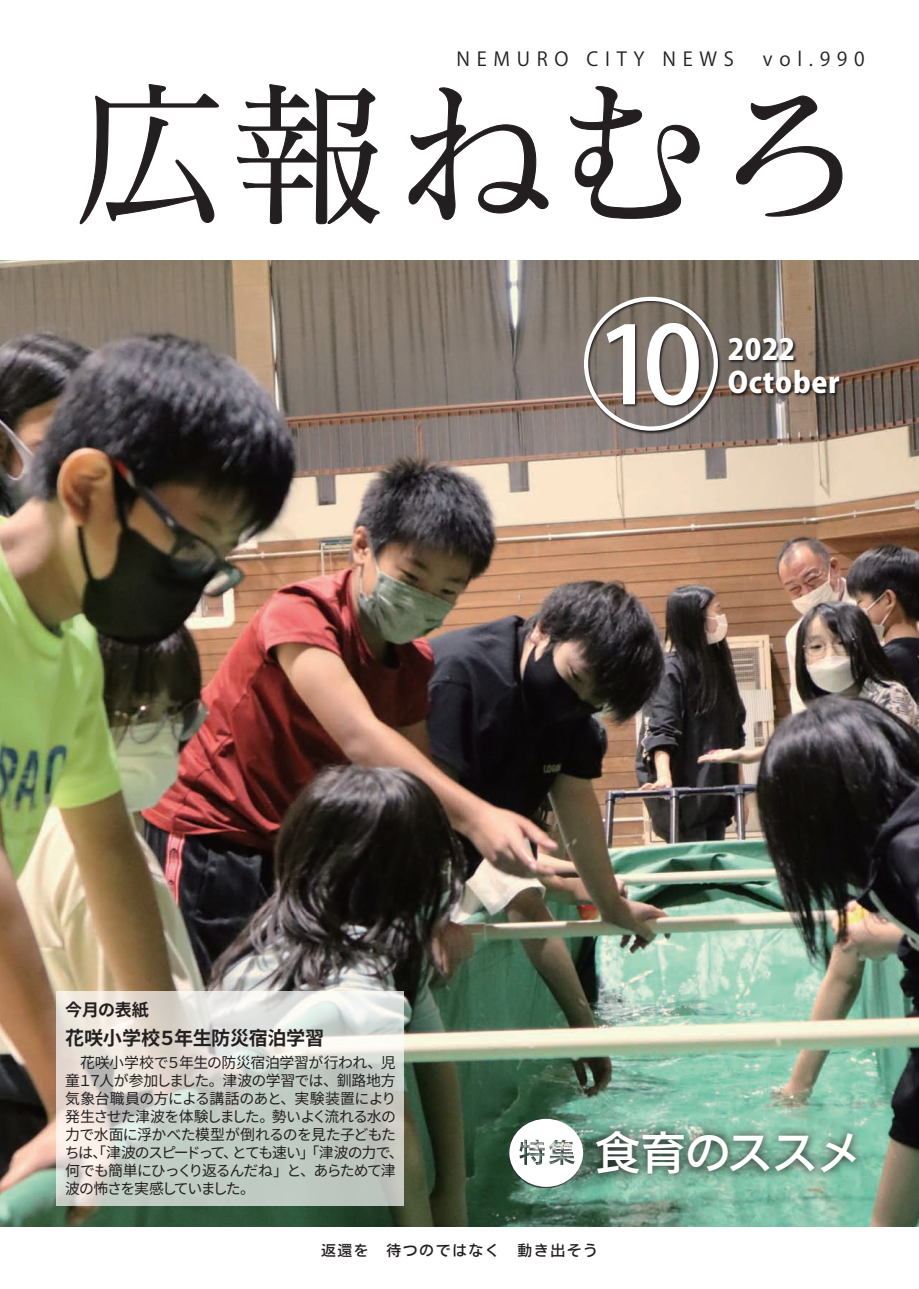
<style>
.page{position:relative;width:919px;height:1289px;background:#fff}
.page>*{position:absolute;margin:0;border:0;box-sizing:border-box;transform-origin:0 0}
.t1{font:500 106.35px "Koz Go Pr 6 N";color:#fff}
.t2{font:45.75px "Motoya Cedar W4 90 msp RKSJ H";letter-spacing:-.025em;color:#fff}
.t3{font:800 28.65px/33px "Koz Go Pr 6 N";letter-spacing:.025em;color:#fff}
.t4{font:19.2px "Koz Go Pr 6 N";letter-spacing:.35em;color:#231f20}
.t5{font:700 19.2px "Source Han Sans JP";letter-spacing:-.015em;color:#231f20}
.t6{font:700 16.95px "Source Han Sans JP";letter-spacing:-.015em;color:#231f20}
.t7{font:14.85px/18px "Source Han Sans JP";letter-spacing:-.045em;color:#231f20}
.t8{font:14.85px/18px "Source Han Sans JP";letter-spacing:-.075em;color:#231f20}
.t9{font:14.85px/18px "Source Han Sans JP";letter-spacing:-.015em;color:#231f20}
.t10{font:14.85px "Motoya Cedar W4 90 msp RKSJ H";letter-spacing:.1em;color:#231f20}
</style>
<div class="page">
<img style="left:0;top:260px;width:918px;height:967px">
<svg style="left:587px;top:1122px;width:277px;height:61px;background:#6e9886"></svg>
<svg style="left:57px;top:991px;width:347px;height:214px;background:#d2d5ce"></svg>
<div style="left:508px;top:1119px;width:74px;height:68px;background:#231f20;opacity:.75"></div>
<svg style="left:509px;top:1118px;width:74px;height:68px"></svg>
<svg style="left:583px;top:296px;width:138px;height:138px;background:#867d76"></svg>
<div style="left:584px;top:297px;width:133px;height:133px;border:4px solid #fff;border-radius:50%"></div>
<svg style="left:605px;top:322px;width:97px;height:87px;background:#5c534e"></svg>
<svg style="left:79px;top:84px;width:763px;height:141px"></svg>
<svg style="left:727px;top:337px;width:116px;height:60px;background:#63574e"></svg>
<p class="t4" style="left:456px;top:48px;width:114px">NEMURO</p>
<p class="t4" style="left:586px;top:48px;width:60px">CITY</p>
<p class="t4" style="left:662px;top:48px;width:73px">NEWS</p>
<p class="t4" style="left:762px;top:48px;width:103px">vol.990</p>
<h1 class="t1" style="left:596px;top:305px;width:108px">10</h1>
<h3 class="t3" style="left:727px;top:334px;width:114px">2022<br>October</h3>
<p class="t6" style="left:65px;top:1000px;width:85px">今月の表紙</p>
<p class="t5" style="left:65px;top:1026px;width:260px">花咲小学校５年生防災宿泊学習</p>
<p class="t7" style="left:166px;top:1053px;width:231px">５年生の防災宿泊学習が行われ、児</p>
<p class="t9" style="left:99px;top:1053px;width:298px;text-indent:-34px">　花咲小学校で<br>人が参加しました。津波の学習では、釧路地方</p>
<p class="t7" style="left:65px;top:1071px;width:39px">童１７</p>
<p class="t7" style="left:65px;top:1089px;width:332px">気象台職員の方による講話のあと、実験装置により</p>
<p class="t7" style="left:272px;top:1107px;width:125px">勢いよく流れる水の</p>
<p class="t7" style="left:65px;top:1107px;width:340px">発生させた津波を体験しました。<br>力で水面に浮かべた模型が倒れるのを見た子どもたちは、「津波のスピードってとても速い」「津波の力で、</p>
<p class="t8" style="left:65px;top:1143px;width:332px;text-indent:158px">、<br>何でも簡単にひっくり返るんだね」と、あらためて津波の怖さを実感していました。</p>
<h2 class="t2" style="left:594px;top:1129px;width:268px">食育のススメ</h2>
<p class="t10" style="left:321px;top:1243px;width:278px">返還を　待つのではなく　動き出そう</p>
</div>
